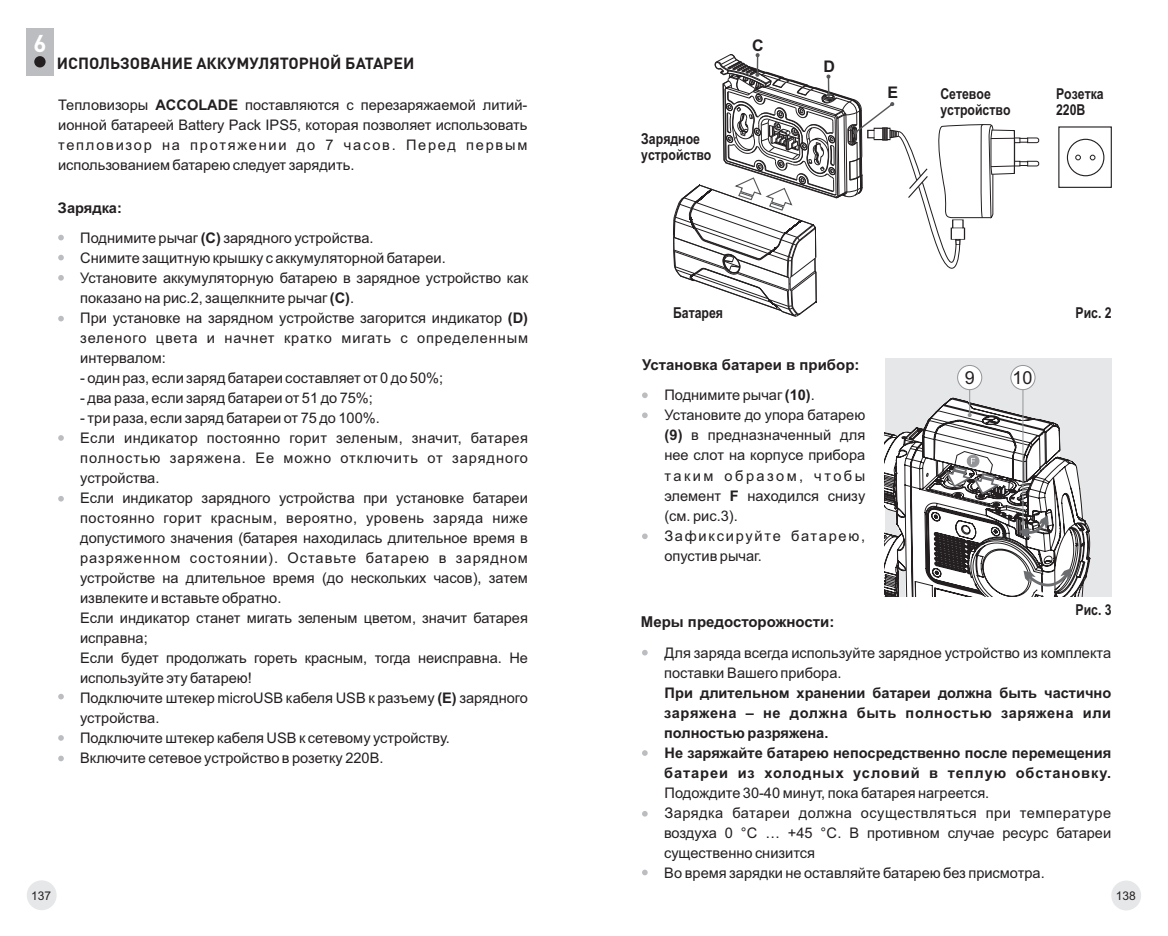
<style>
.page{position:relative;width:1168px;height:936px;background:#fff}
.page>*{position:absolute;margin:0;border:0;box-sizing:border-box;transform-origin:0 0}
.t1{font:700 24px "DIN Pro";color:#fff}
.t2{font:18px "Arial";color:#231f20}
.t3{font:700 16px "DIN Pro";color:#231f20}
.t4{font:700 16px "Arial";color:#231f20}
.t5{font:700 15px/16px "Arial Narrow";color:#231f20}
.t6{font:700 15px "Arial";color:#231f20}
.t7{font:14.6px/20px "Arial";color:#231f20}
.t8{font:700 14.6px/20px "Arial";color:#231f20}
.t9{font:12px "Arial";color:#231f20}
.s1{font-weight:700}
</style>
<div class="page">
<div style="left:885px;top:358px;width:226px;height:238px;background:#e6e7e9"></div>
<div style="left:26px;top:28px;width:28px;height:48px;background:#bcbdc0"></div>
<div style="left:34px;top:56px;width:12px;height:11px;background:#231f20;border-radius:50%"></div>
<svg style="left:58px;top:235px;width:6px;height:5px"></svg>
<svg style="left:58px;top:275px;width:6px;height:5px"></svg>
<svg style="left:58px;top:255px;width:6px;height:5px"></svg>
<svg style="left:58px;top:316px;width:6px;height:5px"></svg>
<svg style="left:58px;top:435px;width:6px;height:6px"></svg>
<svg style="left:58px;top:496px;width:6px;height:5px"></svg>
<svg style="left:58px;top:694px;width:6px;height:5px"></svg>
<svg style="left:58px;top:735px;width:6px;height:5px"></svg>
<svg style="left:58px;top:755px;width:6px;height:6px"></svg>
<svg style="left:642px;top:392px;width:6px;height:6px"></svg>
<svg style="left:642px;top:533px;width:6px;height:6px"></svg>
<svg style="left:642px;top:412px;width:6px;height:6px"></svg>
<svg style="left:642px;top:650px;width:6px;height:5px"></svg>
<svg style="left:642px;top:750px;width:6px;height:5px"></svg>
<svg style="left:642px;top:811px;width:6px;height:5px"></svg>
<svg style="left:642px;top:869px;width:6px;height:6px"></svg>
<svg style="left:673px;top:53px;width:367px;height:264px"></svg>
<div style="left:1067px;top:139px;width:37px;height:37px;border:1px solid #231f20;border-radius:50%"></div>
<svg style="left:1075px;top:155px;width:6px;height:5px"></svg>
<svg style="left:1090px;top:155px;width:5px;height:5px"></svg>
<div style="left:1058px;top:126px;width:54px;height:62px;border:1px solid #231f20"></div>
<svg style="left:1010px;top:365px;width:25px;height:25px"></svg>
<svg style="left:885px;top:373px;width:205px;height:223px"></svg>
<div style="left:957px;top:365px;width:25px;height:25px;background:#fff;border:1px solid #939598;border-radius:50%"></div>
<div style="left:1111px;top:880px;width:30px;height:30px;background:#e6e7e9;border-radius:50%"></div>
<div style="left:27px;top:880px;width:30px;height:30px;background:#e6e7e9;border-radius:50%"></div>
<h1 class="t1" style="left:34px;top:34px;width:15px">6</h1>
<p class="t3" style="left:57px;top:57px;width:359px">ИСПОЛЬЗОВАНИЕ АККУМУЛЯТОРНОЙ БАТАРЕИ</p>
<p class="t7" style="left:58px;top:96px;width:471px;text-align:justify">Тепловизоры <span class="s1">ACCOLADE</span> поставляются с перезаряжаемой литий&shy;ионной батареей Battery Pack IPS5, которая позволяет использовать тепловизор на протяжении до 7 часов. Перед первым использованием батарею следует зарядить.</p>
<p class="t8" style="left:58px;top:199px;width:66px">Зарядка:</p>
<p class="t7" style="left:80px;top:229px;width:449px">Поднимите рычаг <span class="s1">(С)</span> зарядного устройства.<br>Снимите защитную крышку с аккумуляторной батареи.<br>Установите аккумуляторную батарею в зарядное устройство как показано на рис.2, защелкните рычаг <span class="s1">(С)</span>.<br>При установке на зарядном устройстве загорится индикатор <span class="s1">(D) </span>зеленого цвета и начнет кратко мигать с определенным интервалом:</p>
<p class="t7" style="left:80px;top:369px;width:364px">- один раз, если заряд батареи составляет от 0 до 50%;</p>
<p class="t7" style="left:80px;top:389px;width:294px">- два раза, если заряд батареи от 51 до 75%;</p>
<p class="t7" style="left:80px;top:409px;width:449px">- три раза, если заряд батареи от 75 до 100%.<br>Если индикатор постоянно горит зеленым, значит, батарея полностью заряжена. Ее можно отключить от зарядного устройства.<br>Если индикатор зарядного устройства при установке батареи постоянно горит красным, вероятно, уровень заряда ниже допустимого значения (батарея находилась длительное время в разряженном состоянии). Оставьте батарею в зарядном устройстве на длительное время (до нескольких часов), затем извлеките и вставьте обратно.<br>Если индикатор станет мигать зеленым цветом, значит батарея исправна;<br>Если будет продолжать гореть красным, тогда неисправна. Не используйте эту батарею!<br>Подключите штекер microUSB кабеля USB к разъему <span class="s1">(E)</span> зарядного устройства.<br>Подключите штекер кабеля USB к сетевому устройству.<br>Включите сетевое устройство в розетку 220В.</p>
<p class="t5" style="left:641px;top:132px;width:72px">Зарядное устройство</p>
<p class="t4" style="left:752px;top:40px;width:13px">C</p>
<p class="t4" style="left:823px;top:60px;width:13px">D</p>
<p class="t4" style="left:887px;top:86px;width:12px">E</p>
<p class="t5" style="left:940px;top:87px;width:72px">Сетевое устройство</p>
<p class="t5" style="left:1056px;top:87px;width:49px">Розетка<br>220В</p>
<p class="t5" style="left:673px;top:305px;width:52px">Батарея</p>
<p class="t6" style="left:642px;top:359px;width:219px">Установка батареи в прибор:</p>
<p class="t7" style="left:664px;top:386px;width:202px">Поднимите рычаг <span class="s1">(10)</span>.<br>Установите до упора батарею <span class="s1">(9)</span> в предназначенный для нее слот на корпусе прибора таким образом, чтобы элемент <span class="s1">F</span> находился снизу (см. рис.3).<br>Зафиксируйте батарею, опустив рычаг.</p>
<p class="t6" style="left:641px;top:615px;width:195px">Меры предосторожности:</p>
<p class="t2" style="left:965px;top:371px;width:12px">9</p>
<p class="t2" style="left:1012px;top:371px;width:22px">10</p>
<p class="t5" style="left:1075px;top:305px;width:38px">Рис. 2</p>
<p class="t5" style="left:1075px;top:603px;width:38px">Рис. 3</p>
<p class="t7" style="left:664px;top:644px;width:449px">Для заряда всегда используйте зарядное устройство из комплекта поставки Вашего прибора.</p>
<p class="t8" style="left:664px;top:684px;width:449px">При длительном хранении батареи должна быть частично заряжена – не должна быть полностью заряжена или полностью разряжена.<br>Не заряжайте батарею непосредственно после перемещения батареи из холодных условий в теплую обстановку.</p>
<p class="t7" style="left:664px;top:784px;width:449px">Подождите 30-40 минут, пока батарея нагреется.<br>Зарядка батареи должна осуществляться при температуре воздуха 0 °C … +45 °C. В противном случае ресурс батареи существенно снизится<br>Во время зарядки не оставляйте батарею без присмотра.</p>
<p class="t9" style="left:31px;top:890px;width:22px">137</p>
<p class="t9" style="left:1116px;top:890px;width:22px">138</p>
</div>
